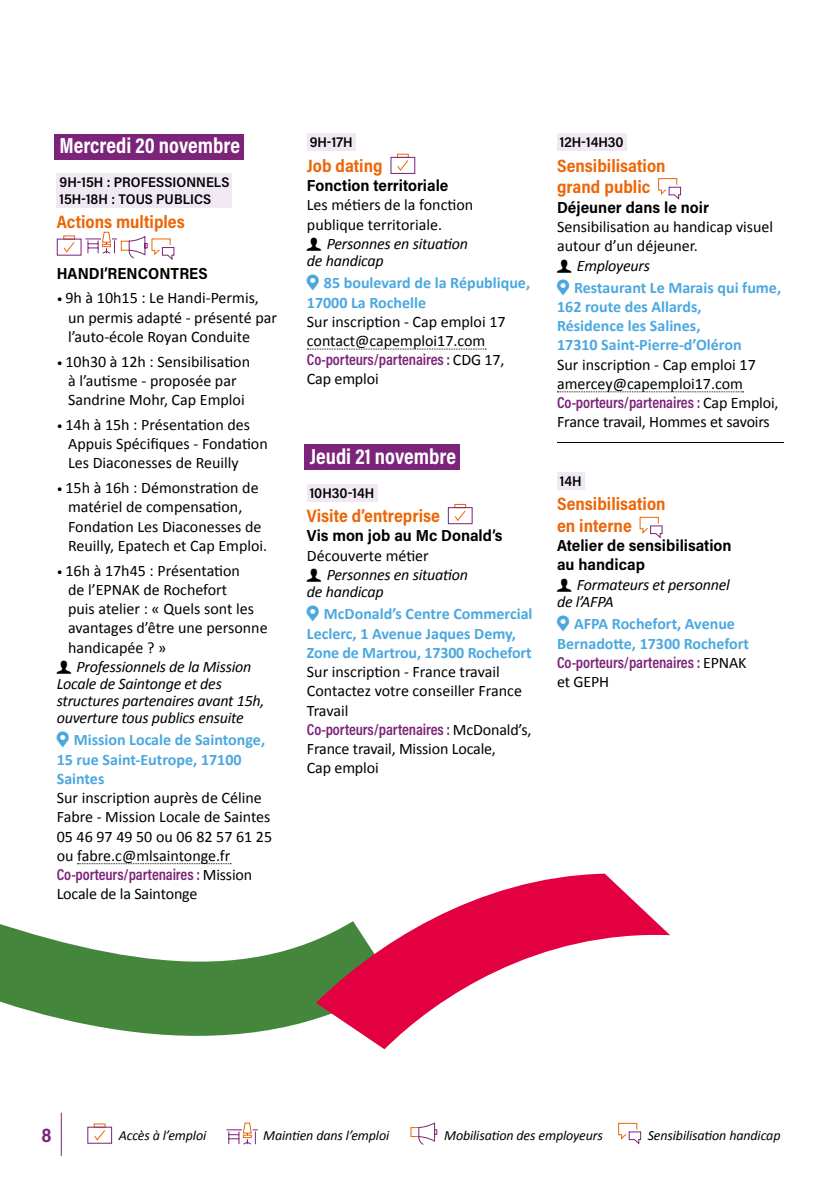
<style>
.page{position:relative;width:840px;height:1191px;background:#fff}
.page>*{position:absolute;margin:0;border:0;box-sizing:border-box;transform-origin:0 0}
.t1{font:22px "Acumin Variable Concept";letter-spacing:-.075em;color:#fff}
.t2{font:20px "Acumin Variable Concept";color:#7c247a}
.t3{font:18px/21.6px "Acumin Variable Concept";letter-spacing:.005em;color:#ec6608}
.t4{font:18px "Acumin Variable Concept";letter-spacing:-.015em;color:#ec6608}
.t5{font:16px/19.2px "Calibri";color:#000}
.t6{font:700 16px/19.2px "Calibri";color:#4ba8df}
.t7{font:italic 16px/17px "Calibri";letter-spacing:-.015em;color:#000}
.t8{font:16px "Acumin Variable Concept";letter-spacing:-.08em;color:#7b2379}
.t9{font:16px/19.2px "Acumin Variable Concept";letter-spacing:.03em;color:#000}
.t10{font:16px "Acumin Variable Concept";letter-spacing:-.02em;color:#000}
.t11{font:italic 14px "Calibri";letter-spacing:-.01em;color:#000}
.t12{font:14px/16.8px "Acumin Variable Concept";letter-spacing:-.015em;color:#000}
.s1{font-size:12px}
.s2{font-family:"Calibri";color:#000}
</style>
<div class="page">
<div style="left:87px;top:1126px;width:25px;height:17px;border:1px solid #7c247a"></div>
<svg style="left:94px;top:1130px;width:11px;height:11px"></svg>
<svg style="left:226px;top:1122px;width:32px;height:23px"></svg>
<svg style="left:410px;top:1122px;width:27px;height:23px"></svg>
<svg style="left:618px;top:1122px;width:23px;height:23px"></svg>
<hr style="left:61px;top:1112px;width:1px;height:43px;background:#7c247a">
<div style="left:54px;top:134px;width:190px;height:26px;background:#7c247a"></div>
<div style="left:57px;top:173px;width:175px;height:34px;background:#f0e9f3"></div>
<svg style="left:77px;top:863px;width:154px;height:1px"></svg>
<div style="left:57px;top:239px;width:24px;height:17px;border:1px solid #7c247a"></div>
<svg style="left:63px;top:242px;width:12px;height:11px"></svg>
<svg style="left:85px;top:231px;width:90px;height:29px"></svg>
<div style="left:307px;top:134px;width:48px;height:17px;background:#f0e9f3"></div>
<svg style="left:307px;top:349px;width:179px;height:1px"></svg>
<div style="left:304px;top:444px;width:156px;height:26px;background:#7c247a"></div>
<div style="left:307px;top:484px;width:70px;height:17px;background:#f0e9f3"></div>
<div style="left:390px;top:157px;width:25px;height:17px;border:1px solid #7c247a"></div>
<svg style="left:397px;top:160px;width:11px;height:11px"></svg>
<div style="left:454px;top:504px;width:12px;height:4px;border:1px solid #ec6608"></div>
<div style="left:447px;top:507px;width:25px;height:17px;border:1px solid #7c247a"></div>
<svg style="left:454px;top:510px;width:12px;height:11px"></svg>
<div style="left:556px;top:134px;width:70px;height:17px;background:#f0e9f3"></div>
<svg style="left:557px;top:391px;width:186px;height:1px"></svg>
<hr style="left:556px;top:442px;width:226px;height:1px;background:#000">
<div style="left:556px;top:472px;width:28px;height:18px;background:#f0e9f3"></div>
<svg style="left:658px;top:178px;width:23px;height:22px"></svg>
<svg style="left:639px;top:516px;width:23px;height:23px"></svg>
<svg style="left:0;top:924px;width:385px;height:126px;fill:#45863d"></svg>
<svg style="left:316px;top:873px;width:353px;height:176px"></svg>
<h1 class="t1" style="left:60px;top:130px;width:183px">Mercredi 20 novembre</h1>
<p class="t12" style="left:60px;top:173px;width:171px">9H-15H : PROFESSIONNELS<br>15H-18H : TOUS PUBLICS</p>
<p class="t3" style="left:57px;top:210px;width:129px">Actions multiples</p>
<p class="t10" style="left:57px;top:262px;width:152px">HANDI’RENCONTRES</p>
<p class="t5" style="left:68px;top:288px;width:210px;text-indent:-11px"><span class="s1">•</span> 9h à 10h15 : Le Handi-Permis, un permis adapté - présenté par l’auto-école Royan Conduite</p>
<p class="t5" style="left:57px;top:351px;width:195px;text-align:center"><span class="s1">•</span> 10h30 à 12h : Sensibilisation à l’autisme - proposée par<br>Sandrine Mohr, Cap Emploi</p>
<p class="t5" style="left:68px;top:414px;width:201px;text-indent:-11px"><span class="s1">•</span> 14h à 15h : Présentation des<br>Appuis Spécifiques - Fondation<br>Les Diaconesses de Reuilly</p>
<p class="t5" style="left:68px;top:478px;width:201px;text-indent:-11px"><span class="s1">•</span> 15h à 16h : Démonstration de matériel de compensation,<br>Fondation Les Diaconesses de<br>Reuilly, Epatech et Cap Emploi.</p>
<p class="t5" style="left:68px;top:560px;width:201px;text-indent:-11px"><span class="s1">•</span> 16h à 17h45 : Présentation<br>de l’EPNAK de Rochefort<br>puis atelier : « Quels sont les avantages d’être une personne handicapée ? »</p>
<p class="t7" style="left:57px;top:658px;width:209px;text-indent:20px">Professionnels de la Mission<br>Locale de Saintonge et des structures partenaires avant 15h, ouverture tous publics ensuite</p>
<p class="t6" style="left:57px;top:730px;width:210px;text-indent:17px">Mission Locale de Saintonge,<br>15 rue Saint-Eutrope, 17100<br>Saintes</p>
<p class="t5" style="left:57px;top:787px;width:217px">Sur inscription auprès de Céline<br>Fabre - Mission Locale de Saintes<br>05 46 97 49 50 ou 06 82 57 61 25 ou fabre.c@mlsaintonge.fr</p>
<p class="t8" style="left:57px;top:863px;width:197px">Co-porteurs/partenaires : <span class="s2">Mission</span></p>
<p class="t5" style="left:57px;top:883px;width:142px">Locale de la Saintonge</p>
<p class="t12" style="left:309px;top:133px;width:45px">9H-17H</p>
<p class="t4" style="left:307px;top:153px;width:78px">Job dating</p>
<p class="t9" style="left:307px;top:175px;width:142px">Fonction territoriale</p>
<p class="t5" style="left:307px;top:195px;width:168px">Les métiers de la fonction publique territoriale.</p>
<p class="t7" style="left:307px;top:235px;width:163px;text-indent:20px">Personnes en situation de handicap</p>
<p class="t6" style="left:307px;top:273px;width:224px;text-indent:17px">85 boulevard de la République,<br>17000 La Rochelle</p>
<p class="t5" style="left:307px;top:311px;width:200px">Sur inscription - Cap emploi 17 contact@capemploi17.com</p>
<p class="t8" style="left:307px;top:349px;width:199px">Co-porteurs/partenaires : <span class="s2">CDG 17,</span></p>
<p class="t5" style="left:307px;top:369px;width:73px">Cap emploi</p>
<h1 class="t1" style="left:309px;top:441px;width:149px">Jeudi 21 novembre</h1>
<p class="t12" style="left:309px;top:484px;width:67px">10H30-14H</p>
<p class="t3" style="left:307px;top:504px;width:135px">Visite d’entreprise</p>
<p class="t9" style="left:307px;top:525px;width:196px">Vis mon job au Mc Donald’s</p>
<p class="t5" style="left:307px;top:545px;width:123px">Découverte métier</p>
<p class="t7" style="left:307px;top:566px;width:163px;text-indent:20px">Personnes en situation de handicap</p>
<p class="t6" style="left:307px;top:604px;width:227px;text-indent:17px">McDonald’s Centre Commercial<br>Leclerc, 1 Avenue Jaques Demy,<br>Zone de Martrou, 17300 Rochefort</p>
<p class="t5" style="left:307px;top:661px;width:216px">Sur inscription - France travail<br>Contactez votre conseiller France<br>Travail</p>
<p class="t8" style="left:307px;top:718px;width:226px">Co-porteurs/partenaires : <span class="s2">McDonald’s,</span></p>
<p class="t5" style="left:307px;top:738px;width:190px">France travail, Mission Locale,<br>Cap emploi</p>
<p class="t12" style="left:559px;top:133px;width:65px">12H-14H30</p>
<p class="t3" style="left:556px;top:154px;width:110px">Sensibilisation grand public</p>
<p class="t9" style="left:556px;top:197px;width:152px">Déjeuner dans le noir</p>
<p class="t5" style="left:556px;top:216px;width:217px">Sensibilisation au handicap visuel autour d’un déjeuner.</p>
<p class="t7" style="left:576px;top:256px;width:74px">Employeurs</p>
<p class="t6" style="left:556px;top:277px;width:225px;text-indent:17px">Restaurant Le Marais qui fume,<br>162 route des Allards,<br>Résidence les Salines,<br>17310 Saint-Pierre-d’Oléron</p>
<p class="t5" style="left:556px;top:354px;width:200px">Sur inscription - Cap emploi 17 amercey@capemploi17.com</p>
<p class="t8" style="left:556px;top:391px;width:223px">Co-porteurs/partenaires : <span class="s2">Cap Emploi,</span></p>
<p class="t5" style="left:556px;top:412px;width:214px">France travail, Hommes et savoirs</p>
<p class="t12" style="left:559px;top:472px;width:24px">14H</p>
<p class="t3" style="left:556px;top:492px;width:110px">Sensibilisation en interne</p>
<p class="t9" style="left:556px;top:535px;width:176px">Atelier de sensibilisation au handicap</p>
<p class="t7" style="left:556px;top:576px;width:174px;text-indent:20px">Formateurs et personnel de l’AFPA</p>
<p class="t6" style="left:556px;top:614px;width:193px;text-align:center">AFPA Rochefort, Avenue<br>Bernadotte, 17300 Rochefort</p>
<p class="t8" style="left:556px;top:651px;width:191px">Co-porteurs/partenaires : <span class="s2">EPNAK</span></p>
<p class="t5" style="left:556px;top:671px;width:54px">et GEPH</p>
<p class="t2" style="left:41px;top:1121px;width:12px">8</p>
<p class="t11" style="left:119px;top:1125px;width:89px">Accès à l’emploi</p>
<p class="t11" style="left:263px;top:1125px;width:127px">Maintien dans l’emploi</p>
<p class="t11" style="left:444px;top:1125px;width:160px">Mobilisation des employeurs</p>
<p class="t11" style="left:647px;top:1125px;width:134px">Sensibilisation handicap</p>
</div>
